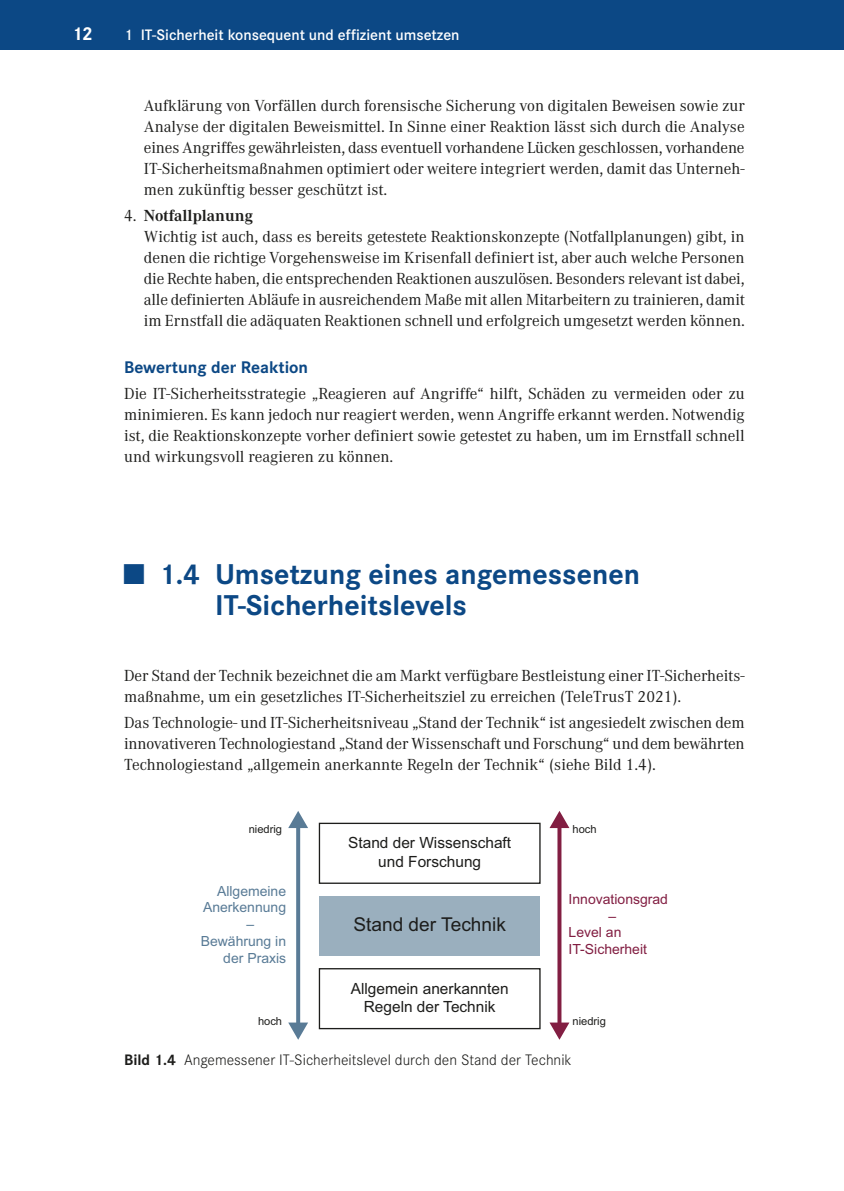
<style>
.page{position:relative;width:844px;height:1191px;background:#fff}
.page>*{position:absolute;margin:0;border:0;box-sizing:border-box;transform-origin:0 0}
.t1{font:700 29.75px/31.5px "Corporate S Pro";color:#0c4885}
.t2{font:700 19.25px "Corporate S Pro";color:#fff}
.t3{font:19.07px "Arial";color:#1d1d1b}
.t4{font:700 17.5px "Corporate S Pro";color:#0c4885}
.t5{font:16.62px/21px "Corporate A Pro";color:#1d1d1b;text-align:justify}
.t6{font:300 15.75px "Corporate S Pro";color:#1d1d1b}
.t7{font:600 15.75px "Corporate S Pro";color:#fff}
.t8{font:15.4px/18.6px "Arial";color:#1d1d1b;text-align:center}
.t9{font:14px "Arial";color:#597b96}
.t10{font:14px "Arial";color:#821e42}
.t11{font:11.2px "Arial";color:#1d1d1b}
.s1{font-weight:700}
</style>
<div class="page">
<div style="left:0;top:0;width:843px;height:50px;background:#0c4885"></div>
<div style="left:319px;top:822px;width:221px;height:62px;background:#fff;border:1px solid #1d1d1b"></div>
<svg style="left:296px;top:828px;width:4px;height:194px"></svg>
<svg style="left:288px;top:1022px;width:20px;height:17px"></svg>
<svg style="left:288px;top:811px;width:20px;height:17px"></svg>
<div style="left:319px;top:896px;width:221px;height:60px;background:#9aafbe"></div>
<div style="left:319px;top:968px;width:221px;height:61px;background:#fff;border:1px solid #1d1d1b"></div>
<svg style="left:557px;top:828px;width:4px;height:194px"></svg>
<svg style="left:549px;top:1022px;width:20px;height:17px"></svg>
<svg style="left:549px;top:811px;width:20px;height:17px"></svg>
<p class="t2" style="left:74px;top:18px;width:19px">12</p>
<p class="t7" style="left:124px;top:23px;width:337px">1 IT-Sicherheit konsequent und effizient umsetzen</p>
<p class="t5" style="left:144px;top:94px;width:602px">Aufklärung von Vorfällen durch forensische Sicherung von digitalen Beweisen sowie zur Analyse der digitalen Beweismittel. In Sinne einer Reaktion lässt sich durch die Analyse eines Angriffes gewährleisten, dass eventuell vorhandene Lücken geschlossen, vorhandene IT-Sicherheitsmaßnahmen optimiert oder weitere integriert werden, damit das Unterneh&shy;men zukünftig besser geschützt ist.</p>
<p class="t5" style="left:144px;top:204px;width:602px;text-align:left;text-indent:-20px">4. <span class="s1">Notfallplanung<br></span>Wichtig ist auch, dass es bereits getestete Reaktionskonzepte (Notfallplanungen) gibt, in denen die richtige Vorgehensweise im Krisenfall definiert ist, aber auch welche Personen die Rechte haben, die entsprechenden Reaktionen auszulösen. Besonders relevant ist dabei, alle definierten Abläufe in ausreichendem Maße mit allen Mitarbeitern zu trainieren, damit im Ernstfall die adäquaten Reaktionen schnell und erfolgreich umgesetzt werden können.</p>
<p class="t4" style="left:124px;top:353px;width:185px">Bewertung der Reaktion</p>
<p class="t5" style="left:124px;top:383px;width:622px">Die IT-Sicherheitsstrategie „Reagieren auf Angriffe“ hilft, Schäden zu vermeiden oder zu minimieren. Es kann jedoch nur reagiert werden, wenn Angriffe erkannt werden. Notwendig ist, die Reaktionskonzepte vorher definiert sowie getestet zu haben, um im Ernstfall schnell und wirkungsvoll reagieren zu können.</p>
<h1 class="t1" style="left:215px;top:555px;width:426px;text-indent:-91px">■ 1.4 Umsetzung eines angemessenen<br>IT‑Sicherheitslevels</h1>
<p class="t5" style="left:124px;top:664px;width:622px">Der Stand der Technik bezeichnet die am Markt verfügbare Bestleistung einer IT-Sicherheits&shy;maßnahme, um ein gesetzliches IT-Sicherheitsziel zu erreichen (TeleTrusT 2021).</p>
<p class="t5" style="left:124px;top:711px;width:622px">Das Technologie- und IT-Sicherheitsniveau „Stand der Technik“ ist angesiedelt zwischen dem innovativeren Technologiestand „Stand der Wissenschaft und Forschung“ und dem bewährten Technologiestand „allgemein anerkannte Regeln der Technik“ (siehe Bild 1.4).</p>
<p class="t11" style="left:249px;top:821px;width:35px">niedrig</p>
<p class="t9" style="left:217px;top:881px;width:71px">Allgemeine</p>
<p class="t9" style="left:203px;top:897px;width:85px">Anerkennung</p>
<p class="t9" style="left:246px;top:914px;width:9px">–</p>
<p class="t9" style="left:201px;top:931px;width:87px">Bewährung in</p>
<p class="t9" style="left:223px;top:948px;width:64px">der Praxis</p>
<p class="t11" style="left:258px;top:1013px;width:26px">hoch</p>
<p class="t8" style="left:348px;top:833px;width:164px">Stand der Wissenschaft und Forschung</p>
<p class="t3" style="left:353px;top:911px;width:154px">Stand der Technik</p>
<p class="t8" style="left:351px;top:978px;width:159px">Allgemein anerkannten<br>Regeln der Technik</p>
<p class="t11" style="left:572px;top:821px;width:26px">hoch</p>
<p class="t10" style="left:568px;top:889px;width:101px">Innovationsgrad</p>
<p class="t10" style="left:608px;top:906px;width:9px">–</p>
<p class="t10" style="left:568px;top:923px;width:54px">Level an</p>
<p class="t10" style="left:568px;top:939px;width:80px">IT-Sicherheit</p>
<p class="t11" style="left:572px;top:1013px;width:35px">niedrig</p>
<p class="t6" style="left:124px;top:1049px;width:449px"><span class="s1">Bild 1.4</span> Angemessener IT-Sicherheitslevel durch den Stand der Technik</p>
</div>
